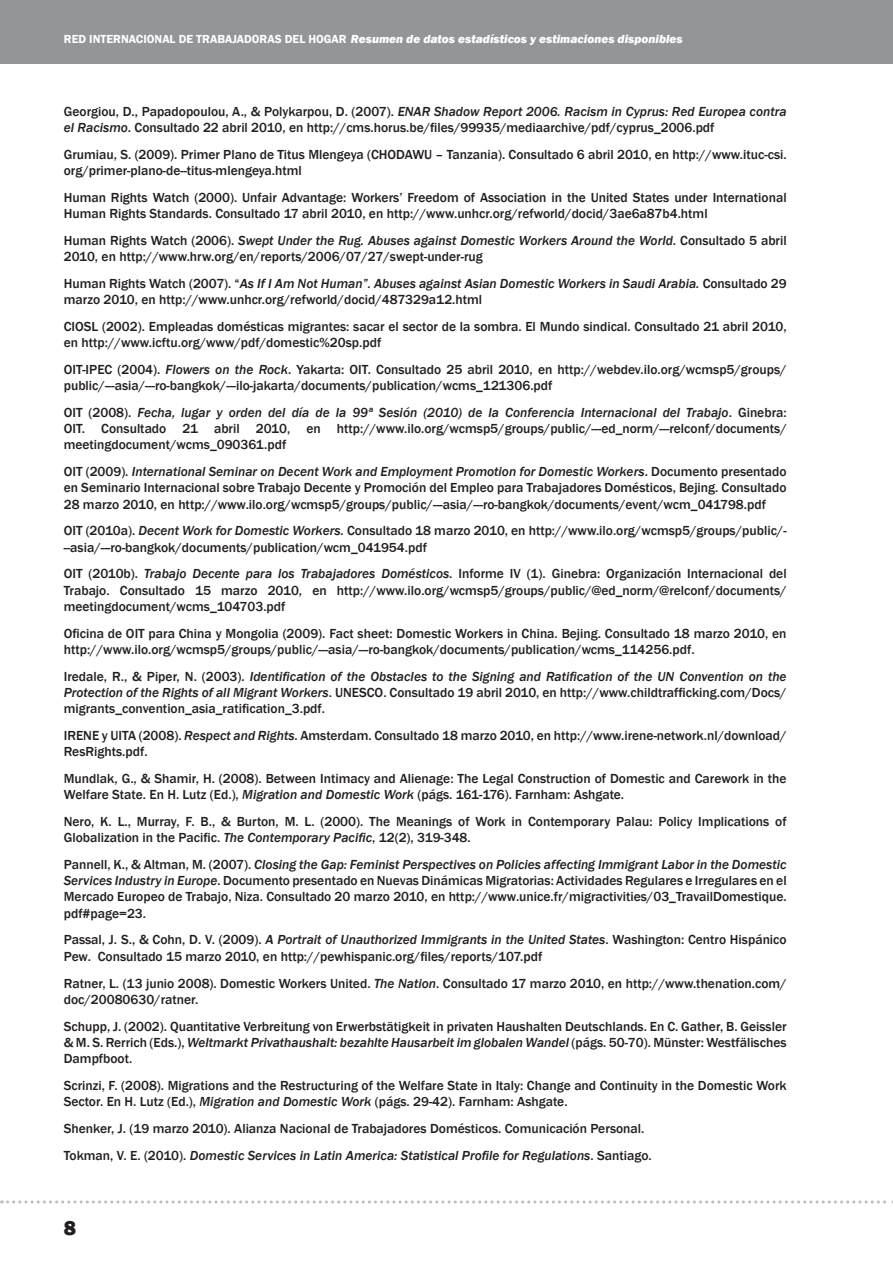
<style>
.page{position:relative;width:893px;height:1263px;background:#fff}
.page>*{position:absolute;margin:0;border:0;box-sizing:border-box;transform-origin:0 0}
.t1{font:800 21px "Franklin Gothic";color:#231f20}
.t2{font:500 13.5px/16.2px "Franklin Gothic";color:#231f20}
.t3{font:italic 800 12px "Franklin Gothic";color:#fff}
.s1{font-weight:600;font-style:normal}
.s2{font-style:italic}
</style>
<div class="page">
<div style="left:0;top:0;width:893px;height:63px;background:#939598"></div>
<svg style="left:2px;top:1200px;width:891px;height:3px"></svg>
<p class="t3" style="left:64px;top:31px;width:620px"><span class="s1">RED INTERNACIONAL DE TRABAJADORAS DEL HOGAR</span> Resumen de datos estadísticos y estimaciones disponibles</p>
<p class="t2" style="left:64px;top:103px;width:724px">Georgiou, D., Papadopoulou, A., &amp; Polykarpou, D. (2007). <span class="s2">ENAR Shadow Report 2006. Racism in Cyprus: Red Europea contra el Racismo</span>. Consultado 22 abril 2010, en http://cms.horus.be/files/99935/mediaarchive/pdf/cyprus_2006.pdf</p>
<p class="t2" style="left:64px;top:146px;width:724px">Grumiau, S. (2009). Primer Plano de Titus Mlengeya (CHODAWU – Tanzania). Consultado 6 abril 2010, en http://www.ituc-csi. org/primer-plano-de--titus-mlengeya.html</p>
<p class="t2" style="left:64px;top:189px;width:724px">Human Rights Watch (2000). Unfair Advantage: Workers’ Freedom of Association in the United States under International<br>Human Rights Standards. Consultado 17 abril 2010, en http://www.unhcr.org/refworld/docid/3ae6a87b4.html</p>
<p class="t2" style="left:64px;top:232px;width:724px">Human Rights Watch (2006). <span class="s2">Swept Under the Rug. Abuses against Domestic Workers Around the World</span>. Consultado 5 abril<br>2010, en http://www.hrw.org/en/reports/2006/07/27/swept-under-rug</p>
<p class="t2" style="left:64px;top:275px;width:724px">Human Rights Watch (2007). “<span class="s2">As If I Am Not Human”. Abuses against Asian Domestic Workers in Saudi Arabia.</span> Consultado 29 marzo 2010, en http://www.unhcr.org/refworld/docid/487329a12.html</p>
<p class="t2" style="left:64px;top:318px;width:724px">CIOSL (2002). Empleadas domésticas migrantes: sacar el sector de la sombra. El Mundo sindical. Consultado 21 abril 2010, en http://www.icftu.org/www/pdf/domestic%20sp.pdf</p>
<p class="t2" style="left:64px;top:361px;width:724px">OIT-IPEC (2004). <span class="s2">Flowers on the Rock</span>. Yakarta: OIT. Consultado 25 abril 2010, en http://webdev.ilo.org/wcmsp5/groups/ public/---asia/---ro-bangkok/---ilo-jakarta/documents/publication/wcms_121306.pdf</p>
<p class="t2" style="left:64px;top:404px;width:724px;text-align:justify">OIT (2008). <span class="s2">Fecha, lugar y orden del día de la 99ª Sesión (2010) de la Conferencia Internacional del Trabajo</span>. Ginebra:<br>OIT. Consultado 21 abril 2010, en http://www.ilo.org/wcmsp5/groups/public/---ed_norm/---relconf/documents/ meetingdocument/wcms_090361.pdf</p>
<p class="t2" style="left:64px;top:464px;width:724px;text-align:justify">OIT (2009). <span class="s2">International Seminar on Decent Work and Employment Promotion for Domestic Workers</span>. Documento presentado en Seminario Internacional sobre Trabajo Decente y Promoción del Empleo para Trabajadores Domésticos, Bejing. Consultado 28 marzo 2010, en http://www.ilo.org/wcmsp5/groups/public/---asia/---ro-bangkok/documents/event/wcm_041798.pdf</p>
<p class="t2" style="left:64px;top:523px;width:724px">OIT (2010a). <span class="s2">Decent Work for Domestic Workers.</span> Consultado 18 marzo 2010, en http://www.ilo.org/wcmsp5/groups/public/- --asia/---ro-bangkok/documents/publication/wcm_041954.pdf</p>
<p class="t2" style="left:64px;top:566px;width:724px;text-align:justify">OIT (2010b). <span class="s2">Trabajo Decente para los Trabajadores Domésticos</span>. Informe IV (1). Ginebra: Organización Internacional del Trabajo. Consultado 15 marzo 2010, en http://www.ilo.org/wcmsp5/groups/public/@ed_norm/@relconf/documents/ meetingdocument/wcms_104703.pdf</p>
<p class="t2" style="left:64px;top:625px;width:724px">Oficina de OIT para China y Mongolia (2009). Fact sheet: Domestic Workers in China. Bejing. Consultado 18 marzo 2010, en http://www.ilo.org/wcmsp5/groups/public/---asia/---ro-bangkok/documents/publication/wcms_114256.pdf.</p>
<p class="t2" style="left:64px;top:668px;width:724px;text-align:justify">Iredale, R., &amp; Piper, N. (2003). <span class="s2">Identification of the Obstacles to the Signing and Ratification of the UN Convention on the Protection of the Rights of all Migrant Workers</span>. UNESCO. Consultado 19 abril 2010, en http://www.childtrafficking.com/Docs/ migrants_convention_asia_ratification_3.pdf.</p>
<p class="t2" style="left:64px;top:727px;width:724px">IRENE y UITA (2008). <span class="s2">Respect and Rights</span>. Amsterdam. Consultado 18 marzo 2010, en http://www.irene-network.nl/download/<br>ResRights.pdf.</p>
<p class="t2" style="left:64px;top:770px;width:724px">Mundlak, G., &amp; Shamir, H. (2008). Between Intimacy and Alienage: The Legal Construction of Domestic and Carework in the<br>Welfare State. En H. Lutz (Ed.), <span class="s2">Migration and Domestic Work</span> (págs. 161-176). Farnham: Ashgate.</p>
<p class="t2" style="left:64px;top:813px;width:724px">Nero, K. L., Murray, F. B., &amp; Burton, M. L. (2000). The Meanings of Work in Contemporary Palau: Policy Implications of<br>Globalization in the Pacific. <span class="s2">The Contemporary Pacific</span>, 12(2), 319-348.</p>
<p class="t2" style="left:64px;top:856px;width:724px;text-align:justify">Pannell, K., &amp; Altman, M. (2007). <span class="s2">Closing the Gap: Feminist Perspectives on Policies affecting Immigrant Labor in the Domestic Services Industry in Europe</span>. Documento presentado en Nuevas Dinámicas Migratorias: Actividades Regulares e Irregulares en el Mercado Europeo de Trabajo, Niza. Consultado 20 marzo 2010, en http://www.unice.fr/migractivities/03_TravailDomestique. pdf#page=23.</p>
<p class="t2" style="left:64px;top:932px;width:724px">Passal, J. S., &amp; Cohn, D. V. (2009). <span class="s2">A Portrait of Unauthorized Immigrants in the United States</span>. Washington: Centro Hispánico<br>Pew. Consultado 15 marzo 2010, en http://pewhispanic.org/files/reports/107.pdf</p>
<p class="t2" style="left:64px;top:975px;width:724px">Ratner, L. (13 junio 2008). Domestic Workers United. <span class="s2">The Nation</span>. Consultado 17 marzo 2010, en http://www.thenation.com/ doc/20080630/ratner.</p>
<p class="t2" style="left:64px;top:1018px;width:724px;text-align:justify">Schupp, J. (2002). Quantitative Verbreitung von Erwerbstätigkeit in privaten Haushalten Deutschlands. En C. Gather, B. Geissler &amp; M. S. Rerrich (Eds.), <span class="s2">Weltmarkt Privathaushalt: bezahlte Hausarbeit im globalen Wandel</span> (págs. 50-70). Münster: Westfälisches Dampfboot.</p>
<p class="t2" style="left:64px;top:1077px;width:724px">Scrinzi, F. (2008). Migrations and the Restructuring of the Welfare State in Italy: Change and Continuity in the Domestic Work<br>Sector. En H. Lutz (Ed.), <span class="s2">Migration and Domestic Work</span> (págs. 29-42). Farnham: Ashgate.</p>
<p class="t2" style="left:64px;top:1115px;width:589px;line-height:26.8px">Shenker, J. (19 marzo 2010). Alianza Nacional de Trabajadores Domésticos. Comunicación Personal.<br>Tokman, V. E. (2010). <span class="s2">Domestic Services in Latin America: Statistical Profile for Regulations</span>. Santiago.</p>
<h1 class="t1" style="left:64px;top:1214px;width:14px">8</h1>
</div>
